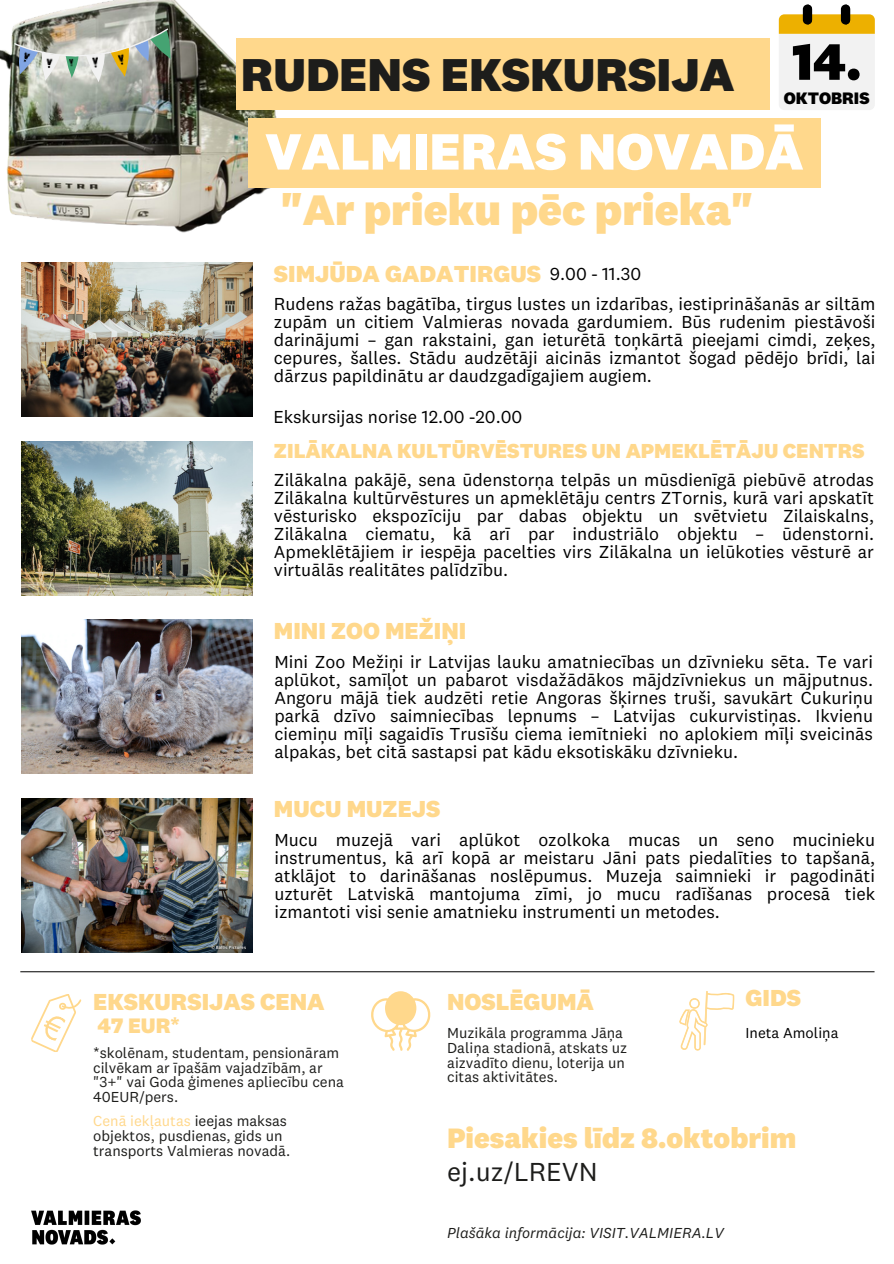
<style>
.page{position:relative;width:894px;height:1264px;background:#fff}
.page>*{position:absolute;margin:0;border:0;box-sizing:border-box;transform-origin:0 0}
.t1{font:800 53.1px "National 2";color:#000}
.t2{font:800 52.8px "National 2";color:#fff}
.t3{font:800 47.7px "National 2";color:#1d1d1b}
.t4{font:800 44.25px "National 2";color:#ffd88c}
.t5{font:800 29.1px "National 2";color:#ffd88c}
.t6{font:27px "National 2";color:#1d1d1b}
.t7{font:800 24px "National 2";color:#ffd88c}
.t8{font:800 21.75px "National 2";color:#ffd88c}
.t9{font:800 21px "National 2";color:#ffd88c}
.t10{font:18px/18px "National 2";color:#000;text-align:justify}
.t11{font:800 17.25px "National 2";color:#000}
.t12{font:15px/14.7px "National 2";color:#1d1d1b}
.t13{font:italic 15px "National 2";color:#1d1d1b}
.t14{font:15px "National 2";color:#000}
.s1{color:#ffd88c}
</style>
<div class="page">
<img style="left:0;top:0;width:304px;height:233px">
<img style="left:14px;top:22px;width:159px;height:62px">
<img style="left:90px;top:55px;width:12px;height:16px">
<img style="left:115px;top:51px;width:14px;height:18px">
<img style="left:18px;top:50px;width:16px;height:17px">
<div style="left:236px;top:39px;width:533px;height:71px;background:#ffd88c"></div>
<div style="left:248px;top:118px;width:572px;height:69px;background:#ffd88c"></div>
<img style="left:21px;top:441px;width:231px;height:154px">
<img style="left:21px;top:262px;width:231px;height:155px">
<img style="left:21px;top:619px;width:231px;height:155px">
<img style="left:21px;top:798px;width:231px;height:154px">
<svg style="left:778px;top:5px;width:96px;height:105px"></svg>
<hr style="left:20px;top:971px;width:854px;height:1px;background:#1d1d1b">
<svg style="left:31px;top:994px;width:51px;height:58px"></svg>
<svg style="left:679px;top:991px;width:55px;height:59px"></svg>
<svg style="left:371px;top:991px;width:60px;height:59px"></svg>
<img style="left:31px;top:1210px;width:110px;height:35px">
<p class="t3" style="left:241px;top:55px;width:495px">RUDENS EKSKURSIJA</p>
<p class="t1" style="left:792px;top:39px;width:71px">14.</p>
<p class="t11" style="left:783px;top:91px;width:87px">OKTOBRIS</p>
<p class="t2" style="left:265px;top:129px;width:539px">VALMIERAS NOVADĀ</p>
<p class="t4" style="left:281px;top:191px;width:473px">"Ar prieku pēc prieka"</p>
<p class="t7" style="left:274px;top:263px;width:269px">SIMJŪDA GADATIRGUS</p>
<p class="t10" style="left:274px;top:296px;width:603px">Rudens ražas bagātība, tirgus lustes un izdarības, iestiprināšanās ar siltām zupām un citiem Valmieras novada gardumiem. Būs rudenim piestāvoši darinājumi – gan rakstaini, gan ieturētā toņkārtā pieejami cimdi, zeķes, cepures, šalles. Stādu audzētāji aicinās izmantot šogad pēdējo brīdi, lai dārzus papildinātu ar daudzgadīgajiem augiem.</p>
<p class="t10" style="left:549px;top:266px;width:93px">9.00 - 11.30</p>
<p class="t10" style="left:273px;top:409px;width:250px">Ekskursijas norise 12.00 -20.00</p>
<p class="t9" style="left:274px;top:442px;width:592px">ZILĀKALNA KULTŪRVĒSTURES UN APMEKLĒTĀJU CENTRS</p>
<p class="t10" style="left:274px;top:472px;width:601px">Zilākalna pakājē, sena ūdenstorņa telpās un mūsdienīgā piebūvē atrodas Zilākalna kultūrvēstures un apmeklētāju centrs ZTornis, kurā vari apskatīt vēsturisko ekspozīciju par dabas objektu un svētvietu Zilaiskalns, Zilākalna ciematu, kā arī par industriālo objektu – ūdenstorni.<br>Apmeklētājiem ir iespēja pacelties virs Zilākalna un ielūkoties vēsturē ar virtuālās realitātes palīdzību.</p>
<p class="t7" style="left:274px;top:620px;width:194px">MINI ZOO MEŽIŅI</p>
<p class="t10" style="left:274px;top:654px;width:600px">Mini Zoo Mežiņi ir Latvijas lauku amatniecības un dzīvnieku sēta. Te vari aplūkot, samīļot un pabarot visdažādākos mājdzīvniekus un mājputnus.<br>Angoru mājā tiek audzēti retie Angoras šķirnes truši, savukārt Cukuriņu parkā dzīvo saimniecības lepnums – Latvijas cukurvistiņas. Ikvienu ciemiņu mīļi sagaidīs Trusīšu ciema iemītnieki no aplokiem mīļi sveicinās alpakas, bet citā sastapsi pat kādu eksotiskāku dzīvnieku.</p>
<p class="t7" style="left:274px;top:799px;width:168px">MUCU MUZEJS</p>
<p class="t10" style="left:274px;top:832px;width:602px">Mucu muzejā vari aplūkot ozolkoka mucas un seno mucinieku instrumentus, kā arī kopā ar meistaru Jāni pats piedalīties to tapšanā, atklājot to darināšanas noslēpumus. Muzeja saimnieki ir pagodināti uzturēt Latviskā mantojuma zīmi, jo mucu radīšanas procesā tiek izmantoti visi senie amatnieku instrumenti un metodes.</p>
<p class="t7" style="left:93px;top:991px;width:233px">EKSKURSIJAS CENA</p>
<p class="t8" style="left:98px;top:1016px;width:84px">47 EUR*</p>
<p class="t12" style="left:93px;top:1046px;width:252px">*skolēnam, studentam, pensionāram cilvēkam ar īpašām vajadzībām, ar "3+" vai Goda ģimenes apliecību cena<br>40EUR/pers.</p>
<p class="t12" style="left:93px;top:1114px;width:198px"><span class="s1">Cenā iekļautas</span> ieejas maksas objektos, pusdienas, gids un transports Valmieras novadā.</p>
<p class="t7" style="left:447px;top:991px;width:148px">NOSLĒGUMĀ</p>
<p class="t7" style="left:745px;top:987px;width:57px">GIDS</p>
<p class="t12" style="left:447px;top:1027px;width:182px">Muzikāla programma Jāņa<br>Daliņa stadionā, atskats uz aizvadīto dienu, loterija un citas aktivitātes.</p>
<p class="t14" style="left:745px;top:1026px;width:94px">Ineta Amoliņa</p>
<p class="t5" style="left:447px;top:1126px;width:350px">Piesakies līdz 8.oktobrim</p>
<p class="t6" style="left:447px;top:1160px;width:152px">ej.uz/LREVN</p>
<p class="t13" style="left:447px;top:1226px;width:278px">Plašāka informācija: VISIT.VALMIERA.LV</p>
</div>
